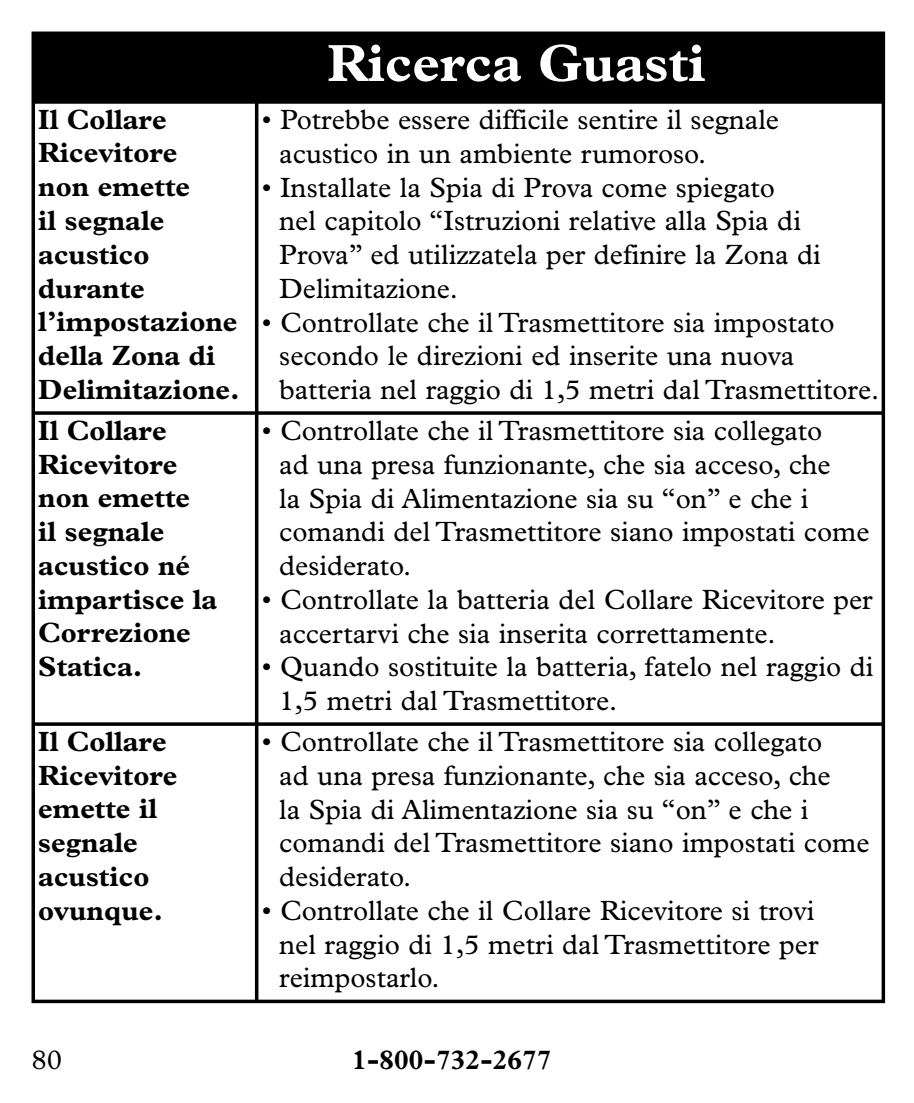
<style>
.page{position:relative;width:914px;height:1103px;background:#fff}
.page>*{position:absolute;margin:0;border:0;box-sizing:border-box;transform-origin:0 0}
.t1{font:700 52.5px "Plantin";color:#fff}
.t2{font:28px/33.6px "Plantin";color:#000}
.t3{font:700 28px/33.6px "Plantin";color:#000}
</style>
<div class="page">
<div style="left:33px;top:33px;width:850px;height:69px;background:#000"></div>
<hr style="left:32px;top:104px;width:3px;height:307px;background:#000">
<hr style="left:255px;top:104px;width:3px;height:307px;background:#000">
<svg style="left:881px;top:104px;width:4px;height:307px"></svg>
<svg style="left:32px;top:411px;width:225px;height:4px"></svg>
<hr style="left:32px;top:415px;width:3px;height:307px;background:#000">
<svg style="left:257px;top:411px;width:628px;height:4px;fill:#000"></svg>
<hr style="left:255px;top:415px;width:3px;height:307px;background:#000">
<svg style="left:881px;top:415px;width:4px;height:307px"></svg>
<svg style="left:32px;top:722px;width:225px;height:4px"></svg>
<hr style="left:32px;top:726px;width:3px;height:273px;background:#000">
<svg style="left:257px;top:722px;width:628px;height:4px;fill:#000"></svg>
<hr style="left:255px;top:726px;width:3px;height:273px;background:#000">
<svg style="left:881px;top:726px;width:4px;height:273px"></svg>
<svg style="left:32px;top:999px;width:853px;height:4px;fill:#000"></svg>
<hr style="left:32px;top:32px;width:225px;height:3px;background:#000">
<hr style="left:32px;top:35px;width:3px;height:65px;background:#000">
<hr style="left:257px;top:32px;width:628px;height:3px;background:#000">
<hr style="left:881px;top:35px;width:4px;height:65px;background:#000">
<svg style="left:32px;top:100px;width:853px;height:4px;fill:#000"></svg>
<h1 class="t1" style="left:327px;top:44px;width:380px">Ricerca Guasti</h1>
<p class="t3" style="left:38px;top:105px;width:203px">Il Collare<br>Ricevitore<br>non emette<br>il segnale acustico durante l’impostazione della Zona di<br>Delimitazione.</p>
<p class="t2" style="left:279px;top:105px;width:501px;text-indent:-18px">• Potrebbe essere difficile sentire il segnale acustico in un ambiente rumoroso.</p>
<p class="t2" style="left:279px;top:173px;width:543px;text-indent:-18px">• Installate la Spia di Prova come spiegato<br>nel capitolo “Istruzioni relative alla Spia di Prova” ed utilizzatela per definire la Zona di Delimitazione.</p>
<p class="t2" style="left:279px;top:308px;width:601px;text-indent:-18px">• Controllate che il Trasmettitore sia impostato secondo le direzioni ed inserite una nuova batteria nel raggio di 1,5 metri dal Trasmettitore.</p>
<p class="t3" style="left:38px;top:416px;width:180px">Il Collare<br>Ricevitore non emette<br>il segnale acustico né impartisce la<br>Correzione<br>Statica.</p>
<p class="t2" style="left:279px;top:416px;width:592px;text-indent:-18px">• Controllate che il Trasmettitore sia collegato<br>ad una presa funzionante, che sia acceso, che<br>la Spia di Alimentazione sia su “on” e che i comandi del Trasmettitore siano impostati come desiderato.</p>
<p class="t2" style="left:279px;top:585px;width:595px;text-indent:-18px">• Controllate la batteria del Collare Ricevitore per accertarvi che sia inserita correttamente.</p>
<p class="t2" style="left:279px;top:652px;width:595px;text-indent:-18px">• Quando sostituite la batteria, fatelo nel raggio di<br>1,5 metri dal Trasmettitore.</p>
<p class="t3" style="left:38px;top:727px;width:141px">Il Collare<br>Ricevitore emette il segnale acustico ovunque.</p>
<p class="t2" style="left:279px;top:727px;width:592px;text-indent:-18px">• Controllate che il Trasmettitore sia collegato<br>ad una presa funzionante, che sia acceso, che<br>la Spia di Alimentazione sia su “on” e che i comandi del Trasmettitore siano impostati come desiderato.</p>
<p class="t2" style="left:279px;top:896px;width:541px;text-indent:-18px">• Controllate che il Collare Ricevitore si trovi nel raggio di 1,5 metri dal Trasmettitore per reimpostarlo.</p>
<p class="t2" style="left:32px;top:1045px;width:32px">80</p>
<p class="t3" style="left:352px;top:1045px;width:200px">1-800-732-2677</p>
</div>
